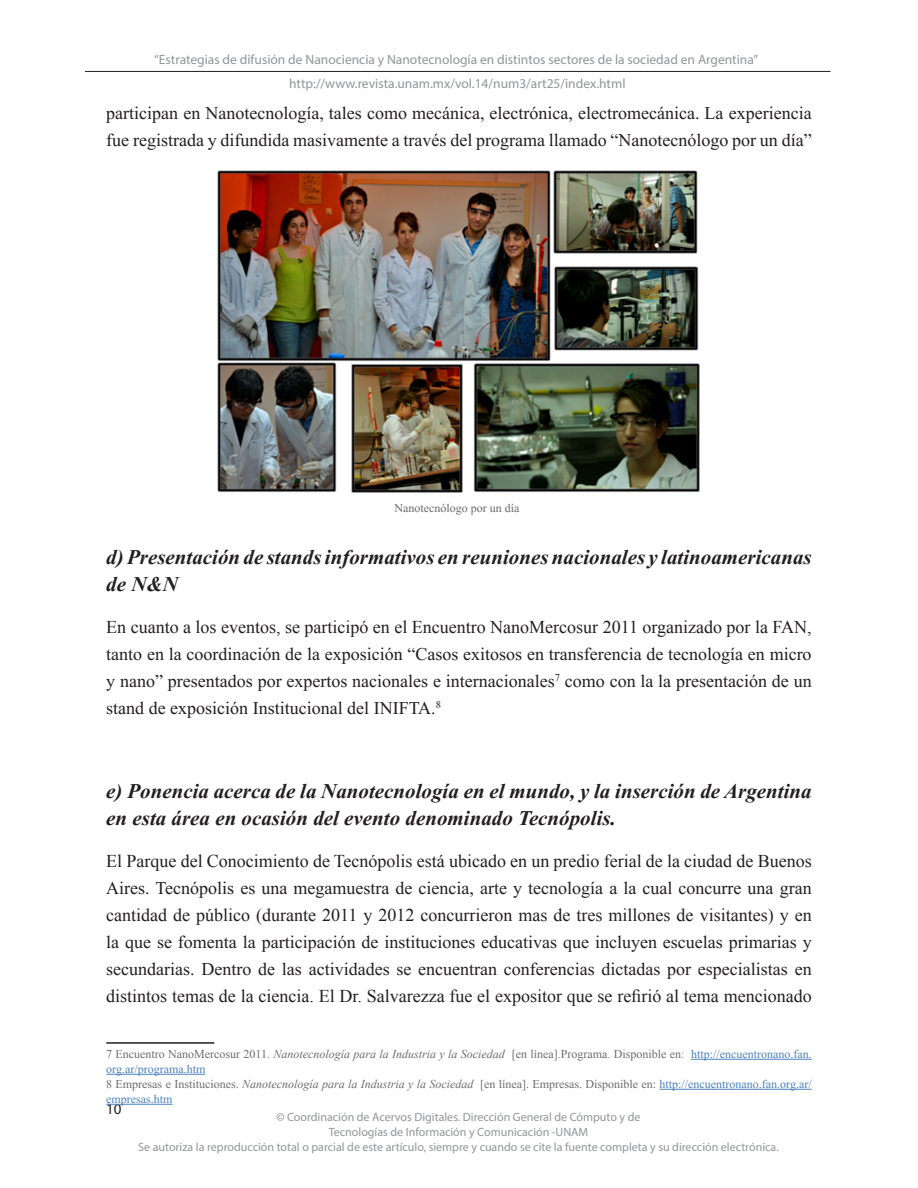
<style>
.page{position:relative;width:918px;height:1188px;background:#fff}
.page>*{position:absolute;margin:0;border:0;box-sizing:border-box;transform-origin:0 0}
.contenido{font:italic 700 21px/27px "Times New Roman";color:#231f20}
.contenido-2{font:18px/27px "Times New Roman PSMT2";color:#231f20;text-align:justify}
.t1{font:15px "Myriad Pro";color:#231f20}
.t2{font:13.5px/24px "Myriad Pro";color:#939598;text-align:center}
.t3{font:12px/15px "Myriad Pro";color:#939598;text-align:center}
.nota_al_pie{font:12px/15px "Times New Roman";color:#6d6d6d}
.nota_al_pie-2{font:12px/15px "Times New Roman PSMT2";color:#6d6d6d}
.pie_de_foto{font:12px "Times New Roman PSMT2";color:#6a6a6a}
.s1{font-family:"Times New Roman"}
.s2{font-family:"Times New Roman PS Italic MT2"}
.s3{font-family:"Times New Roman PSMT2";color:#4e82be}
.s4{color:#4e82be}
.s5{color:#808285}
</style>
<div class="page">
<hr style="left:85px;top:71px;width:746px;height:1px;background:#231f20">
<hr style="left:106px;top:1042px;width:108px;height:2px;background:#231f20">
<hr style="left:691px;top:1059px;width:121px;height:1px;background:#4e82be">
<hr style="left:106px;top:1074px;width:99px;height:1px;background:#4e82be">
<hr style="left:660px;top:1089px;width:152px;height:1px;background:#4e82be">
<hr style="left:106px;top:1104px;width:67px;height:1px;background:#4e82be">
<img style="left:218px;top:171px;width:482px;height:321px">
<p class="t2" style="left:154px;top:47px;width:606px">“Estrategias de difusión de Nanociencia y Nanotecnología en distintos sectores de la sociedad en Argentina” http://www.revista.unam.mx/vol.14/num3/art25/index.html</p>
<p class="contenido-2" style="left:106px;top:99px;width:707px">participan en Nanotecnología, tales como mecánica, electrónica, electromecánica. La experiencia fue registrada y difundida masivamente a través del programa llamado “Nanotecnólogo por un día”</p>
<p class="pie_de_foto" style="left:394px;top:500px;width:126px">Nanotecnólogo por un día</p>
<p class="contenido" style="left:106px;top:543px;width:707px">d) Presentación de stands informativos en reuniones nacionales y latinoamericanas de N&amp;N</p>
<p class="contenido-2" style="left:106px;top:613px;width:707px"><span class="s1">En cuanto a los eventos, se participó en el Encuentro NanoMercosur 2011 organizado por la FAN, </span>tanto en la coordinación de la exposición “Casos exitosos en transferencia de tecnología en micro y nano” presentados por expertos nacionales e internacionales<sup>7</sup> como con la la presentación de un stand de exposición Institucional del INIFTA.<sup>8</sup></p>
<p class="contenido" style="left:106px;top:777px;width:707px">e) Ponencia acerca de la Nanotecnología en el mundo, y la inserción de Argentina en esta área en ocasión del evento denominado Tecnópolis.</p>
<p class="contenido-2" style="left:106px;top:847px;width:707px"><span class="s1">El Parque del Conocimiento de Tecnópolis está ubicado en un predio ferial de la ciudad de Buenos </span>Aires. Tecnópolis es una megamuestra de ciencia, arte y tecnología a la cual concurre una gran <span class="s1">cantidad de público (durante 2011 y 2012 concurrieron mas de tres millones de visitantes) y en </span>la que se fomenta la participación de instituciones educativas que incluyen escuelas primarias y secundarias. Dentro de las actividades se encuentran conferencias dictadas por especialistas en <span class="s1">distintos temas de la ciencia. El Dr. Salvarezza fue el expositor que se refirió al tema mencionado</span></p>
<p class="nota_al_pie" style="left:106px;top:1046px;width:707px">7 Encuentro NanoMercosur 2011. <span class="s2">Nanotecnología para la Industria y la Sociedad</span> [en línea].Programa. Disponible en: <span class="s3">http://encuentronano.fan. org.ar/programa.htm</span></p>
<p class="nota_al_pie-2" style="left:106px;top:1076px;width:707px">8 Empresas e Instituciones. <span class="s2">Nanotecnología para la Industria y la Sociedad</span> [en línea]. Empresas. Disponible en: <span class="s4">http://encuentronano.fan.org.ar/ empresas.htm</span></p>
<p class="t1" style="left:106px;top:1100px;width:17px">10</p>
<p class="t3" style="left:138px;top:1110px;width:642px"><span class="s5">©</span> Coordinación de Acervos Digitales. Dirección General de Cómputo y de<br>Tecnologías de Información y Comunicación -UNAM<br>Se autoriza la reproducción total o parcial de este artículo, siempre y cuando se cite la fuente completa y su dirección electrónica.</p>
</div>
